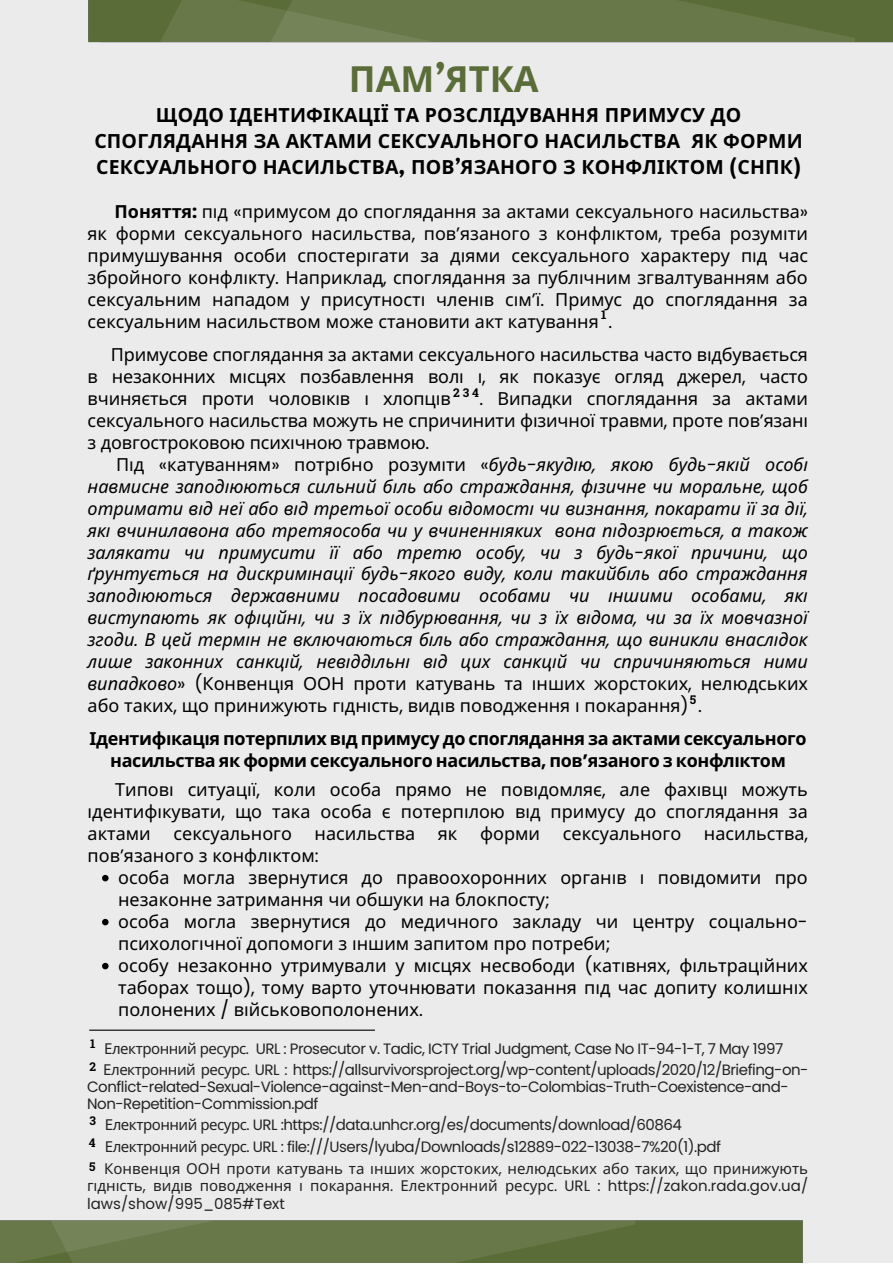
<style>
.page{position:relative;width:893px;height:1264px;background:#fff}
.page>*{position:absolute;margin:0;border:0;box-sizing:border-box;transform-origin:0 0}
.t1{font:700 36px "Noto Sans";color:#5a6c37}
.t2{font:700 19.5px/25.8px "Noto Sans";letter-spacing:.01em;color:#000;text-align:center}
.t3{font:18px/22px "Noto Sans";color:#000;text-align:justify}
.t4{font:italic 18px/22px "Noto Sans";color:#000;text-align:justify}
.t5{font:700 18px/22px "Noto Sans";letter-spacing:-.02em;color:#000;text-align:center}
.t6{font:15px/20.5px "Poppins";letter-spacing:-.03em;color:#222}
.t7{font:15px/17.2px "Noto Sans";color:#222;text-align:right}
.t8{font:15px "Poppins";color:#222}
.t9{font:700 12px/21.3px "Roboto Slab";color:#000}
.s1{font-family:"League Spartan"}
.s2{font-weight:700}
.s3{font-family:"Poppins";font-weight:700}
.s4{font-family:"Poppins"}
.s5{font-style:normal}
.s6{font-family:"Poppins";font-style:normal}
.s7{font-family:"Noto Sans"}
</style>
<div class="page">
<div style="left:0;top:0;width:892px;height:1262px;background:#ebebeb"></div>
<svg style="left:102px;top:874px;width:6px;height:7px"></svg>
<svg style="left:102px;top:918px;width:6px;height:7px"></svg>
<svg style="left:102px;top:962px;width:6px;height:7px"></svg>
<hr style="left:89px;top:1029px;width:286px;height:1px;background:#000">
<svg style="left:88px;top:0;width:804px;height:42px"></svg>
<svg style="left:0;top:1220px;width:802px;height:42px"></svg>
<h1 class="t1" style="left:349px;top:53px;width:191px">ПАМ<span class="s1">’</span>ЯТКА</h1>
<p class="t2" style="left:94px;top:101px;width:710px">ЩОДО ІДЕНТИФІКАЦІЇ ТА РОЗСЛІДУВАННЯ ПРИМУСУ ДО<br>СПОГЛЯДАННЯ ЗА АКТАМИ СЕКСУАЛЬНОГО НАСИЛЬСТВА ЯК ФОРМИ<br>СЕКСУАЛЬНОГО НАСИЛЬСТВА<span class="s1">,</span> ПОВ<span class="s1">’</span>ЯЗАНОГО З КОНФЛІКТОМ <span class="s1">(</span>СНПК<span class="s1">)</span></p>
<p class="t3" style="left:88px;top:200px;width:722px;text-indent:27px"><span class="s2">Поняття</span><span class="s3">:</span> під <span class="s4">«</span>примусом до споглядання за актами сексуального насильства<span class="s4">» </span>як форми сексуального насильства<span class="s4">,</span> пов<span class="s4">’</span>язаного з конфлі ктом<span class="s4">,</span> треба розуміти примушування особи спостері гати за діями сексуального характеру під час збройного конфлі кту<span class="s4">.</span> Наприклад<span class="s4">,</span> споглядання за публічним згвалтуванням або сексуальним нападом у присутності члені в сі м<span class="s4">’</span>ї<span class="s4">.</span> Примус до споглядання за сексуальним насильством може становити акт катування <span class="s4">.</span></p>
<p class="t3" style="left:88px;top:342px;width:722px;text-indent:23px">Примусове споглядання за актами сексуального насильства часто відбувається в незаконних місцях позбавлення волі і<span class="s4">,</span> як показує огляд джерел<span class="s4">,</span> часто вчиняється проти чолові кі в і хлопці в</p>
<p class="t9" style="left:601px;top:304px;width:7px">1</p>
<p class="t9" style="left:453px;top:381px;width:27px">2 3 4</p>
<p class="t3" style="left:88px;top:386px;width:721px;text-align:left;text-indent:392px"><span class="s4">.</span> Випадки споглядання за актами сексуального насильства можуть не спричинити фізичної травми<span class="s4">,</span> проте пов<span class="s4">’</span>язані з довгостроковою психі чною травмою<span class="s4">.</span></p>
<p class="t4" style="left:88px;top:452px;width:722px;text-indent:29px"><span class="s5">Під</span> <span class="s6">«</span><span class="s5">катуванням</span><span class="s6">»</span> <span class="s5">потрі бно розуміти</span> <span class="s6">«</span>будь<span class="s4">-</span>якудію<span class="s4">,</span> якою будь<span class="s4">-</span>якій особі навмисне заподіюються сильний біль або страждання<span class="s4">,</span> фізичне чи моральне<span class="s4">,</span> щоб отримати від неї або від третьої особи відомості чи визнання<span class="s4">,</span> покарати її за дії<span class="s4">, </span>які вчинилавона або третяособа чи у вчиненніяких вона підозрюється<span class="s4">,</span> а також залякати чи примусити її або третю особу<span class="s4">,</span> чи з будь<span class="s4">-</span>якої причини<span class="s4">,</span> що ґрунтується на дискримінації будь<span class="s4">-</span>якого виду<span class="s4">,</span> коли такийбіль або страждання заподіюються державними посадовими особами чи іншими особами<span class="s4">,</span> які виступають як офіційні<span class="s4">,</span> чи з їх підбурювання<span class="s4">,</span> чи з їх відома<span class="s4">,</span> чи за їх мовчазної згоди<span class="s4">.</span> В цей термін не включаються біль або страждання<span class="s4">,</span> що виникли внаслідок лише законних санкцій<span class="s4">,</span> невіддільні від цих санкцій чи спричиняються ними випадково<span class="s6">» (</span><span class="s5">Конвенція ООН проти катувань та і нших жорстоких</span><span class="s6">,</span> <span class="s5">нелюдських або таких</span><span class="s6">,</span> <span class="s5">що принижують гідність</span><span class="s6">,</span> <span class="s5">виді в поводження і покарання</span><span class="s6">) .</span></p>
<p class="t5" style="left:90px;top:727px;width:718px">Ідентифі кація потерпілих від примусу до споглядання за актами сексуального насильства як форми сексуального насильства<span class="s4">,</span> пов<span class="s4">’</span>язаного з конфлі ктом</p>
<p class="t3" style="left:88px;top:778px;width:721px;text-indent:28px">Типові ситуації<span class="s4">,</span> коли особа прямо не повідомляє<span class="s4">,</span> але фахі вці можуть ідентифі кувати<span class="s4">,</span> що така особа є потерпілою від примусу до споглядання за актами</p>
<p class="t9" style="left:690px;top:688px;width:8px">5</p>
<p class="t3" style="left:173px;top:822px;width:120px">сексуального</p>
<p class="t3" style="left:314px;top:822px;width:102px">насильства</p>
<p class="t3" style="left:438px;top:822px;width:21px">як</p>
<p class="t3" style="left:480px;top:822px;width:61px">форми</p>
<p class="t3" style="left:563px;top:822px;width:120px">сексуального</p>
<p class="t3" style="left:704px;top:822px;width:106px">насильства<span class="s4">,</span></p>
<p class="t3" style="left:88px;top:844px;width:232px">пов<span class="s4">’</span>язаного з конфлі ктом<span class="s4">:</span></p>
<p class="t3" style="left:118px;top:866px;width:691px;text-align:left">особа могла звернутися до правоохоронних органі в і повідомити про незаконне затримання чи обшуки на блокпосту<span class="s4">;<br></span>особа могла звернутися до медичного закладу чи центру соціально&shy;психологічної допомоги з і ншим запитом про потреби<span class="s4">;<br></span>особу незаконно утримували у мі сцях несвободи <span class="s4">(</span>каті внях<span class="s4">,</span> фільтраці йних таборах тощо<span class="s4">),</span> тому варто уточнювати показання під час допиту колишніх полонених <span class="s4">/</span> ві йськовополонених<span class="s4">.</span></p>
<p class="t9" style="left:90px;top:1032px;width:7px">1</p>
<p class="t6" style="left:103px;top:1038px;width:706px"><span class="s7">Електронний ресурс</span>. URL : Prosecutor v. Tadic, ICTY Trial Judgment, Case No IT-94-1-T, 7 May 1997<br><span class="s7">Електронний ресурс</span>. URL : https://allsurvivorsproject.org/wp-content/uploads/2020/12/Briefing-on-</p>
<p class="t6" style="left:87px;top:1078px;width:703px;line-height:17.2px">Conflict-related-Sexual-Violence-against-Men-and-Boys-to-Colombias-Truth-Coexistence-and-<br>Non-Repetition-Commission.pdf</p>
<p class="t6" style="left:105px;top:1113px;width:617px;line-height:22.2px"><span class="s7">Електронний ресурс</span>. URL :https://data.unhcr.org/es/documents/download/60864<br><span class="s7">Електронний ресурс</span>. URL : file:///Users/lyuba/Downloads/s12889-022-13038-7%20(1).pdf</p>
<p class="t7" style="left:87px;top:1159px;width:722px">Конвенція ООН проти катувань та і нших жорстоких<span class="s4">,</span> нелюдських або таких<span class="s4">,</span> що принижують гідність<span class="s4">,</span> виді в поводження і покарання<span class="s4">.</span> Електронний ресурс<span class="s4">. URL : https://zakon.rada.gov.ua/</span></p>
<p class="t8" style="left:87px;top:1192px;width:199px">laws/show/995_085#Text</p>
<p class="t9" style="left:89px;top:1055px;width:8px">2</p>
<p class="t9" style="left:89px;top:1110px;width:9px">3<br>4</p>
<p class="t9" style="left:89px;top:1155px;width:8px">5</p>
</div>
